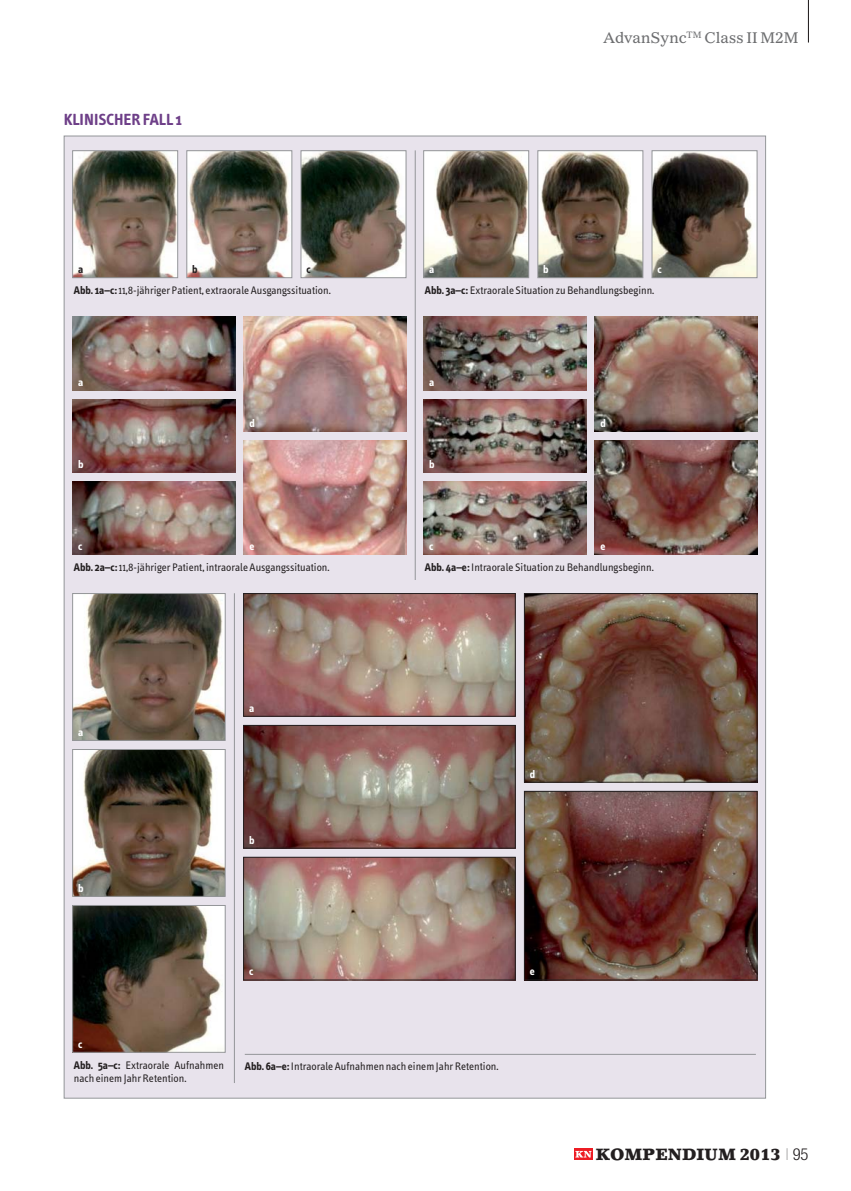
<style>
.page{position:relative;width:851px;height:1191px;background:#fff}
.page>*{position:absolute;margin:0;border:0;box-sizing:border-box;transform-origin:0 0}
.t1{font:700 16.5px "Info Text";color:#6e3f88}
.t2{font:900 16.2px "Lino Letter";color:#231f20}
.t3{font:15px "Gazette LH";color:#6d6e70}
.t4{font:11.25px/20.9px "Info Text";color:#231f20}
.t5{font:700 11.25px "Info Text";color:#fff}
.t6{font:700 11.25px "Info Text";color:#231f20}
.s1{font-weight:700}
.s2{font-weight:700;color:#fff}
.s3{font-family:"Helvetica Neue";font-weight:200;font-size:16.5px}
.s4{font-family:"Helvetica Neue";font-weight:300;font-stretch:condensed;font-size:16.5px}
</style>
<div class="page">
<hr style="left:807px;top:0;width:1px;height:43px;background:#231f20">
<svg style="left:574px;top:1148px;width:18px;height:12px"></svg>
<svg style="left:575px;top:1150px;width:16px;height:7px"></svg>
<div style="left:64px;top:136px;width:701px;height:961px;background:#e8e3ec"></div>
<img style="left:74px;top:595px;width:149px;height:143px">
<div style="left:72px;top:593px;width:153px;height:147px;border:1px solid #939598"></div>
<img style="left:74px;top:751px;width:149px;height:143px">
<div style="left:72px;top:749px;width:153px;height:147px;border:1px solid #939598"></div>
<img style="left:74px;top:907px;width:149px;height:143px">
<div style="left:72px;top:905px;width:153px;height:147px;border:1px solid #939598"></div>
<img style="left:245px;top:595px;width:268px;height:119px">
<div style="left:243px;top:593px;width:272px;height:123px;border:1px solid #231f20"></div>
<img style="left:526px;top:595px;width:229px;height:185px">
<div style="left:524px;top:593px;width:233px;height:189px;border:1px solid #231f20"></div>
<img style="left:526px;top:793px;width:229px;height:185px">
<div style="left:524px;top:791px;width:233px;height:189px;border:1px solid #231f20"></div>
<img style="left:245px;top:727px;width:268px;height:119px">
<div style="left:243px;top:725px;width:272px;height:123px;border:1px solid #231f20"></div>
<img style="left:245px;top:859px;width:268px;height:119px">
<div style="left:243px;top:857px;width:272px;height:123px;border:1px solid #231f20"></div>
<img style="left:74px;top:152px;width:102px;height:124px">
<div style="left:72px;top:150px;width:106px;height:128px;border:1px solid #939598"></div>
<img style="left:188px;top:152px;width:102px;height:124px">
<div style="left:186px;top:150px;width:106px;height:128px;border:1px solid #939598"></div>
<img style="left:302px;top:152px;width:102px;height:124px">
<div style="left:300px;top:150px;width:106px;height:128px;border:1px solid #939598"></div>
<img style="left:72px;top:317px;width:163px;height:73px">
<img style="left:72px;top:399px;width:163px;height:74px">
<img style="left:72px;top:481px;width:163px;height:74px">
<img style="left:243px;top:317px;width:163px;height:114px">
<img style="left:243px;top:440px;width:163px;height:115px">
<img style="left:425px;top:152px;width:102px;height:124px">
<div style="left:423px;top:150px;width:106px;height:128px;border:1px solid #939598"></div>
<img style="left:539px;top:152px;width:102px;height:124px">
<div style="left:537px;top:150px;width:106px;height:128px;border:1px solid #939598"></div>
<img style="left:653px;top:152px;width:102px;height:124px">
<div style="left:651px;top:150px;width:106px;height:128px;border:1px solid #939598"></div>
<img style="left:423px;top:317px;width:163px;height:73px">
<img style="left:423px;top:399px;width:163px;height:74px">
<img style="left:423px;top:481px;width:163px;height:74px">
<img style="left:594px;top:317px;width:163px;height:114px">
<img style="left:594px;top:440px;width:163px;height:115px">
<hr style="left:415px;top:150px;width:1px;height:430px;background:#939598">
<hr style="left:234px;top:593px;width:1px;height:490px;background:#939598">
<hr style="left:245px;top:1054px;width:510px;height:1px;background:#939598">
<h1 class="t1" style="left:64px;top:113px;width:120px">KLINISCHER FALL 1</h1>
<h3 class="t3" style="left:603px;top:30px;width:197px">AdvanSync<sup>TM</sup> Class II M2M</h3>
<p class="t6" style="left:78px;top:265px;width:7px">a</p>
<p class="t6" style="left:192px;top:265px;width:7px">b</p>
<p class="t6" style="left:306px;top:265px;width:6px">c</p>
<p class="t5" style="left:429px;top:265px;width:7px">a</p>
<p class="t5" style="left:543px;top:265px;width:7px">b</p>
<p class="t5" style="left:657px;top:265px;width:6px">c</p>
<p class="t4" style="left:74px;top:281px;width:258px"><span class="s1">Abb. 1a–c:</span>11,8-jähriger Patient, extraorale Ausgangssituation.</p>
<p class="t4" style="left:425px;top:281px;width:231px"><span class="s1">Abb. 3a–c:</span> Extraorale Situation zu Behandlungsbeginn.</p>
<p class="t5" style="left:78px;top:378px;width:7px">a</p>
<p class="t5" style="left:78px;top:460px;width:7px">b</p>
<p class="t5" style="left:249px;top:419px;width:7px">d</p>
<p class="t5" style="left:78px;top:542px;width:6px">c</p>
<p class="t4" style="left:74px;top:537px;width:257px;text-indent:175px"><span class="s2">e<br></span><span class="s1">Abb. 2a–c:</span>11,8-jähriger Patient, intraorale Ausgangssituation.</p>
<p class="t5" style="left:78px;top:728px;width:7px">a</p>
<p class="t5" style="left:78px;top:884px;width:7px">b</p>
<p class="t5" style="left:78px;top:1040px;width:6px">c</p>
<p class="t5" style="left:249px;top:704px;width:7px">a</p>
<p class="t5" style="left:249px;top:836px;width:7px">b</p>
<p class="t5" style="left:249px;top:967px;width:6px">c</p>
<p class="t5" style="left:429px;top:378px;width:7px">a</p>
<p class="t5" style="left:429px;top:460px;width:7px">b</p>
<p class="t5" style="left:600px;top:419px;width:7px">d</p>
<p class="t5" style="left:429px;top:542px;width:6px">c</p>
<p class="t4" style="left:425px;top:537px;width:230px;text-indent:175px"><span class="s2">e<br></span><span class="s1">Abb. 4a–e:</span>Intraorale Situation zu Behandlungsbeginn.</p>
<p class="t5" style="left:529px;top:770px;width:7px">d</p>
<p class="t5" style="left:529px;top:967px;width:7px">e</p>
<p class="t4" style="left:74px;top:1059px;width:152px;line-height:13.5px"><span class="s1">Abb. 5a–c:</span> Extraorale Aufnahmen nach einem Jahr Retention.</p>
<p class="t4" style="left:245px;top:1056px;width:255px"><span class="s1">Abb. 6a–e:</span> Intraorale Aufnahmen nach einem Jahr Retention.</p>
<h2 class="t2" style="left:595px;top:1148px;width:214px">KOMPENDIUM 2013 <span class="s3">I</span> <span class="s4">95</span></h2>
</div>
